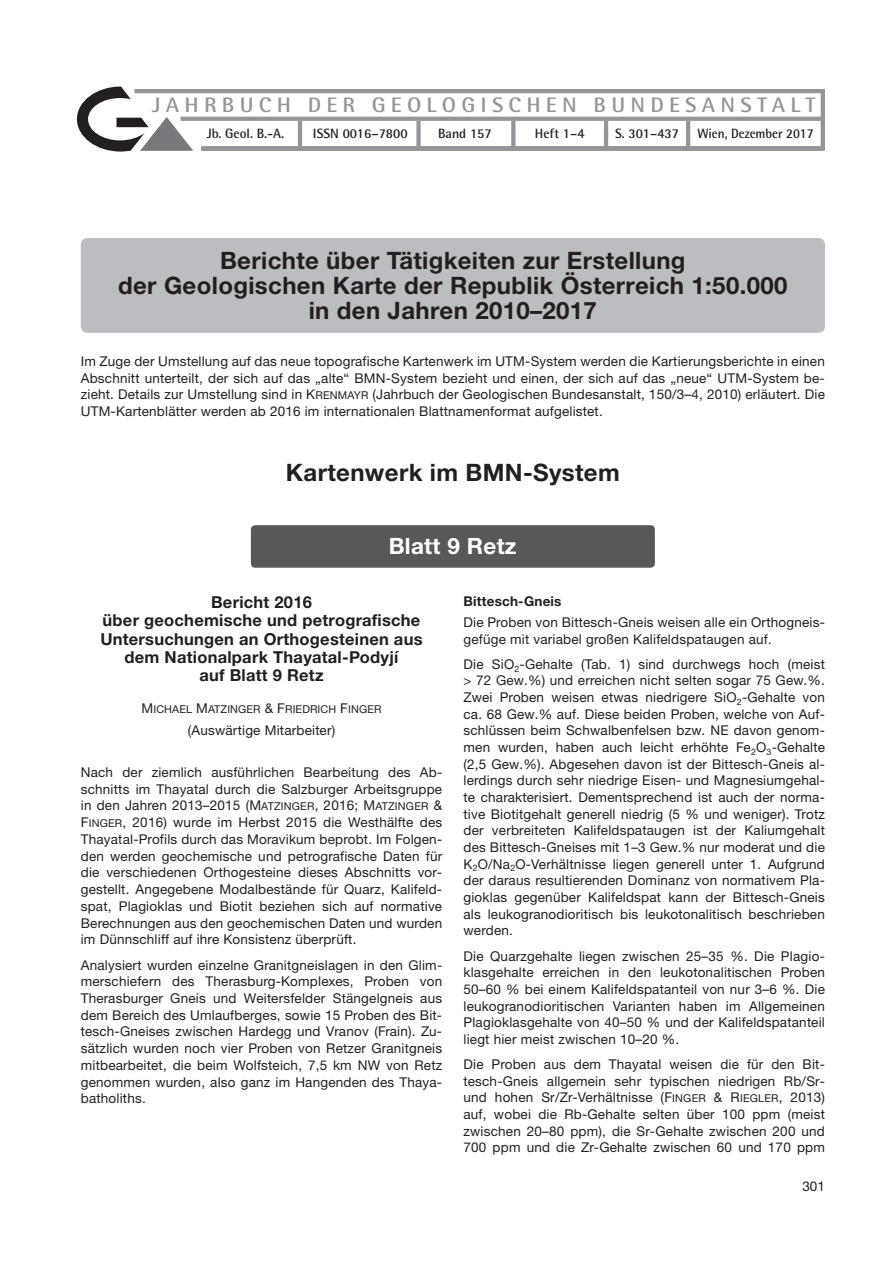
<style>
.page{position:relative;width:893px;height:1263px;background:#fff}
.page>*{position:absolute;margin:0;border:0;box-sizing:border-box;transform-origin:0 0}
.t1{font:700 24px/25.5px "Helvetica Neue LTW1 G";letter-spacing:.015em;color:#231f20;text-align:center}
.t2{font:700 22.5px "Helvetica Neue LTW1 G";letter-spacing:.015em;color:#fff}
.t3{font:700 21px "Rotis Semi Sans Std";letter-spacing:.23em;color:#939598;scale:1.08 1}
.t4{font:700 16.5px/18.3px "Helvetica Neue LTW1 G";letter-spacing:.015em;color:#231f20;text-align:center}
.t5{font:13.5px/16.6px "Helvetica Neue LTW1 G";letter-spacing:.015em;color:#231f20;text-align:justify}
.t6{font:700 13.5px "Rotis Semi Sans Std";color:#231f20}
.t7{font:700 13.5px "Rotis Semi Sans Std";color:#231f20;scale:.95 1}
.t8{font:700 13.5px "Helvetica Neue LTW1 G";letter-spacing:.015em;color:#231f20}
.t9{font:10.8px "Helvetica Neue LTW1 G Roman SC800";letter-spacing:.01em;color:#231f20}
.s1{font-family:"Helvetica Neue LTW1 G Roman SC800"}
.s2{font-family:"Helvetica Neue LTW1 G Roman SC800";font-size:10.8px}
.s3{font-size:13.5px}
</style>
<div class="page">
<hr style="left:821px;top:89px;width:4px;height:62px;background:#939598">
<svg style="left:77px;top:87px;width:116px;height:65px"></svg>
<hr style="left:135px;top:89px;width:688px;height:4px;background:#939598">
<hr style="left:181px;top:117px;width:642px;height:4px;background:#939598">
<div style="left:202px;top:146px;width:621px;height:5px;background:#939598"></div>
<hr style="left:298px;top:121px;width:4px;height:30px;background:#939598">
<div style="left:416px;top:121px;width:5px;height:30px;background:#939598"></div>
<hr style="left:604px;top:121px;width:4px;height:30px;background:#939598">
<svg style="left:511px;top:121px;width:4px;height:25px"></svg>
<hr style="left:686px;top:121px;width:4px;height:30px;background:#939598">
<div style="left:81px;top:238px;width:744px;height:95px;background:#bcbdc0;border-radius:6px"></div>
<div style="left:251px;top:525px;width:404px;height:43px;background:#57585a;border-radius:4px"></div>
<h3 class="t3" style="left:152px;top:92px;width:616px">JAHRBUCH DER GEOLOGISCHEN BUNDESANSTALT</h3>
<p class="t6" style="left:207px;top:126px;width:79px">Jb. Geol. B.-A.</p>
<p class="t6" style="left:313px;top:125px;width:96px">ISSN 0016–7800</p>
<p class="t6" style="left:438px;top:125px;width:55px">Band 157</p>
<p class="t6" style="left:535px;top:125px;width:51px">Heft 1–4</p>
<p class="t6" style="left:615px;top:125px;width:66px">S. 301–437</p>
<p class="t7" style="left:697px;top:125px;width:124px">Wien, Dezember 2017</p>
<h1 class="t1" style="left:118px;top:247px;width:671px">Berichte über Tätigkeiten zur Erstellung<br>der Geologischen Karte der Republik Österreich 1:50.000 in den Jahren 2010–2017</h1>
<p class="t5" style="left:81px;top:353px;width:746px">Im Zuge der Umstellung auf das neue topografische Kartenwerk im UTM-System werden die Kartierungsberichte in einen Abschnitt unterteilt, der sich auf das „alte“ BMN-System bezieht und einen, der sich auf das „neue“ UTM-System be&shy;zieht. Details zur Umstellung sind in <span class="s1">K</span><span class="s2">RENMAYR</span> (Jahrbuch der Geologischen Bundesanstalt, 150/3–4, 2010) erläutert. Die UTM-Kartenblätter werden ab 2016 im internationalen Blattnamenformat aufgelistet.</p>
<h1 class="t1" style="left:286px;top:459px;width:335px">Kartenwerk im BMN-System</h1>
<h2 class="t2" style="left:389px;top:533px;width:129px">Blatt 9 Retz</h2>
<p class="t4" style="left:100px;top:593px;width:324px">Bericht 2016<br>über geochemische und petrografische<br>Untersuchungen an Orthogesteinen aus dem Nationalpark Thayatal-Podyjí<br>auf Blatt 9 Retz</p>
<p class="t9" style="left:142px;top:703px;width:241px"><span class="s3">M</span>ICHAEL <span class="s3">M</span>ATZINGER <span class="s3">&amp; F</span>RIEDRICH <span class="s3">F</span>INGER</p>
<p class="t5" style="left:188px;top:722px;width:149px">(Auswärtige Mitarbeiter)</p>
<p class="t5" style="left:81px;top:763px;width:363px">Nach der ziemlich ausführlichen Bearbeitung des Ab&shy;schnitts im Thayatal durch die Salzburger Arbeitsgruppe in den Jahren 2013–2015 (<span class="s1">M</span><span class="s2">ATZI NGER</span>, 2016; <span class="s1">M</span><span class="s2">ATZI NGER</span> <span class="s1">&amp; F</span><span class="s2">I NGER</span>, 2016) wurde im Herbst 2015 die Westhälfte des Thayatal-Profils durch das Moravikum beprobt. Im Folgen&shy;den werden geochemische und petrografische Daten für die verschiedenen Orthogesteine dieses Abschnitts vor&shy;gestellt. Angegebene Modalbestände für Quarz, Kalifeld&shy;spat, Plagioklas und Biotit beziehen sich auf normative Berechnungen aus den geochemischen Daten und wurden im Dünnschliff auf ihre Konsistenz überprüft.</p>
<p class="t5" style="left:81px;top:956px;width:363px">Analysiert wurden einzelne Granitgneislagen in den Glim&shy;merschiefern des Therasburg-Komplexes, Proben von Therasburger Gneis und Weitersfelder Stängelgneis aus dem Bereich des Umlaufberges, sowie 15 Proben des Bit&shy;tesch-Gneises zwischen Hardegg und Vranov (Frain). Zu&shy;sätzlich wurden noch vier Proben von Retzer Granitgneis mitbearbeitet, die beim Wolfsteich, 7,5 km NW von Retz genommen wurden, also ganz im Hangenden des Thaya&shy;batholiths.</p>
<p class="t8" style="left:463px;top:593px;width:100px">Bittesch-Gneis</p>
<p class="t5" style="left:463px;top:614px;width:363px">Die Proben von Bittesch-Gneis weisen alle ein Orthogneis&shy;gefüge mit variabel großen Kalifeldspataugen auf.</p>
<p class="t5" style="left:463px;top:656px;width:363px">Die SiO<sub>2</sub>-Gehalte (Tab. 1) sind durchwegs hoch (meist &gt; 72 Gew.%) und erreichen nicht selten sogar 75 Gew.%.<br>Zwei Proben weisen etwas niedrigere SiO<sub>2</sub>-Gehalte von ca. 68 Gew.% auf. Diese beiden Proben, welche von Auf&shy;schlüssen beim Schwalbenfelsen bzw. NE davon genom&shy;men wurden, haben auch leicht erhöhte Fe<sub>2</sub>O<sub>3</sub>-Gehalte (2,5 Gew.%). Abgesehen davon ist der Bittesch-Gneis al&shy;lerdings durch sehr niedrige Eisen- und Magnesiumgehal&shy;te charakterisiert. Dementsprechend ist auch der norma&shy;tive Biotitgehalt generell niedrig (5 % und weniger). Trotz der verbreiteten Kalifeldspataugen ist der Kaliumgehalt des Bittesch-Gneises mit 1–3 Gew.% nur moderat und die K<sub>2</sub>O/Na<sub>2</sub>O-Verhältnisse liegen generell unter 1. Aufgrund der daraus resultierenden Dominanz von normativem Pla&shy;gioklas gegenüber Kalifeldspat kann der Bittesch-Gneis als leukogranodioritisch bis leukotonalitisch beschrieben werden.</p>
<p class="t5" style="left:463px;top:947px;width:363px">Die Quarzgehalte liegen zwischen 25–35 %. Die Plagio&shy;klasgehalte erreichen in den leukotonalitischen Proben 50–60 % bei einem Kalifeldspatanteil von nur 3–6 %. Die leukogranodioritischen Varianten haben im Allgemeinen Plagioklasgehalte von 40–50 % und der Kalifeldspatanteil liegt hier meist zwischen 10–20 %.</p>
<p class="t5" style="left:463px;top:1056px;width:363px">Die Proben aus dem Thayatal weisen die für den Bit&shy;tesch-Gneis allgemein sehr typischen niedrigen Rb/Sr&shy;und hohen Sr/Zr-Verhältnisse (<span class="s1">F</span><span class="s2">I NGER</span> &amp; <span class="s1">R</span><span class="s2">I EGLER</span>, 2013) auf, wobei die Rb-Gehalte selten über 100 ppm (meist zwischen 20–80 ppm), die Sr-Gehalte zwischen 200 und 700 ppm und die Zr-Gehalte zwischen 60 und 170 ppm</p>
<p class="t5" style="left:802px;top:1177px;width:24px">301</p>
</div>
